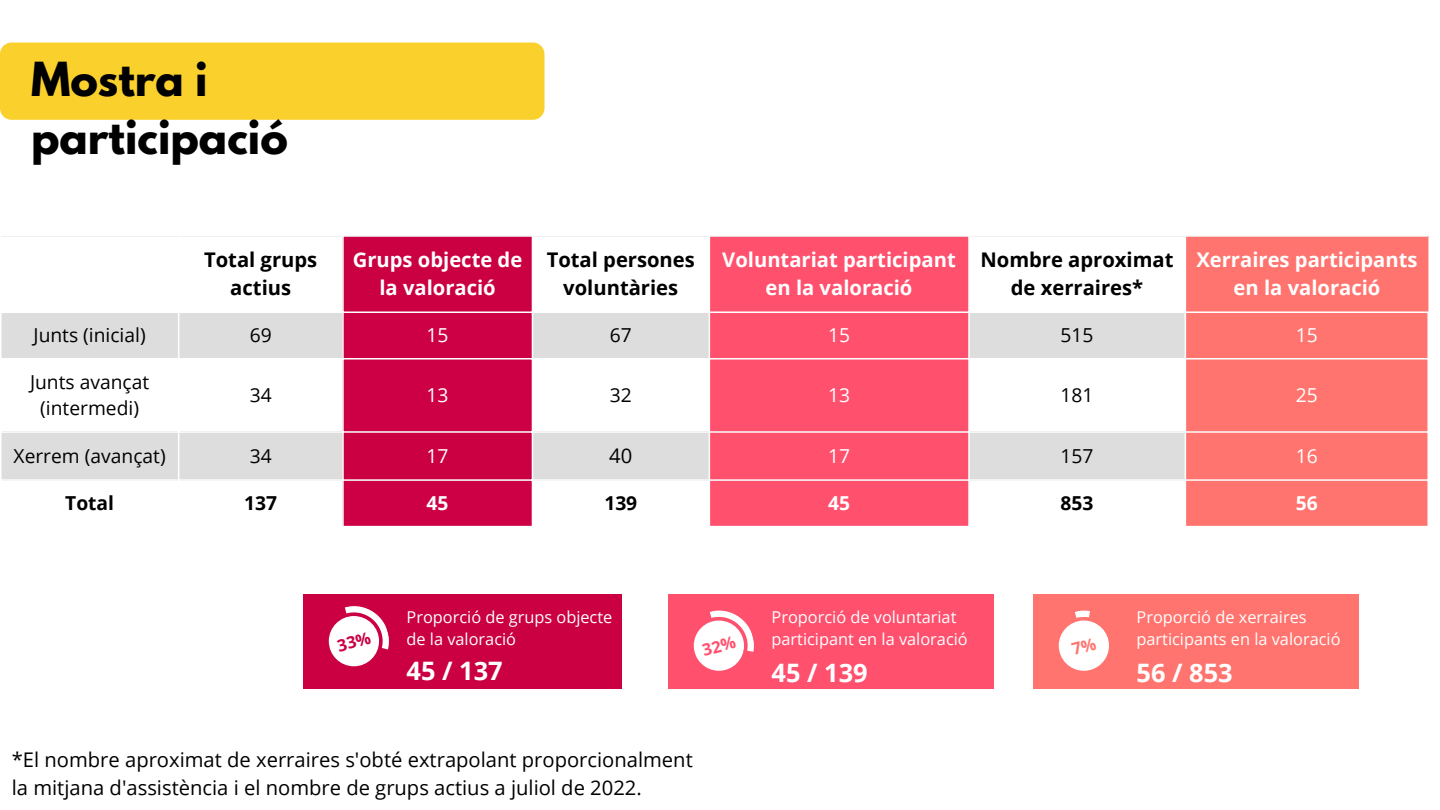
<style>
.page{position:relative;width:1440px;height:810px;background:#fff}
.page>*{position:absolute;margin:0;border:0;box-sizing:border-box;transform-origin:0 0}
.t1{font:700 41.6px/58.2px "League Spartan";color:#000}
.t2{font:700 25.4px "Open Sans";color:#fff}
.t3{font:20.2px/27.8px "Open Sans";color:#000}
.t4{font:700 20.2px/28.1px "Open Sans";color:#fff;text-align:center}
.t5{font:700 20.2px/28.1px "Open Sans";color:#000;text-align:center}
.t6{font:19.2px/26.7px "Open Sans";color:#000;text-align:center}
.t7{font:19.2px "Open Sans";color:#fff}
.t8{font:700 19.2px "Open Sans";color:#000}
.t9{font:700 19.2px "Open Sans";color:#fff}
.t10{font:16.3px/22.5px "Open Sans";color:#fff}
</style>
<div class="page">
<div style="left:0;top:43px;width:544px;height:77px;background:#fad02c;border-radius:12px"></div>
<div style="left:710px;top:237px;width:258px;height:289px;background:#ff506e"></div>
<div style="left:1186px;top:237px;width:242px;height:289px;background:#ff746f"></div>
<svg style="left:2px;top:313px;width:1183px;height:166px"></svg>
<div style="left:344px;top:237px;width:188px;height:289px;background:#cd0046"></div>
<hr style="left:178px;top:237px;width:1px;height:289px;background:#fff">
<hr style="left:342px;top:237px;width:2px;height:289px;background:#fff">
<hr style="left:532px;top:237px;width:1px;height:289px;background:#fff">
<hr style="left:709px;top:237px;width:1px;height:289px;background:#fff">
<hr style="left:968px;top:237px;width:2px;height:289px;background:#fff">
<hr style="left:1427px;top:313px;width:2px;height:213px;background:#fff">
<hr style="left:0;top:311px;width:1429px;height:2px;background:#fff">
<hr style="left:0;top:358px;width:1429px;height:2px;background:#fff">
<hr style="left:0;top:431px;width:1429px;height:2px;background:#fff">
<hr style="left:0;top:479px;width:1429px;height:2px;background:#fff">
<div style="left:303px;top:595px;width:318px;height:94px;background:#ca0043"></div>
<div style="left:668px;top:595px;width:326px;height:94px;background:#ff506e"></div>
<div style="left:1033px;top:595px;width:326px;height:94px;background:#ff746f"></div>
<svg style="left:328px;top:606px;width:61px;height:61px"></svg>
<svg style="left:693px;top:610px;width:61px;height:61px"></svg>
<svg style="left:1058px;top:610px;width:51px;height:61px"></svg>
<h1 class="t1" style="left:31px;top:56px;width:258px">Mostra i participació</h1>
<p class="t5" style="left:204px;top:245px;width:115px">Total grups actius</p>
<p class="t4" style="left:353px;top:245px;width:171px">Grups objecte de la valoració</p>
<p class="t5" style="left:547px;top:245px;width:150px">Total persones voluntàries</p>
<p class="t4" style="left:722px;top:245px;width:235px">Voluntariat participant en la valoració</p>
<p class="t5" style="left:980px;top:245px;width:195px">Nombre aproximat de xerraires*</p>
<p class="t4" style="left:1196px;top:245px;width:223px">Xerraires participants en la valoració</p>
<p class="t6" style="left:34px;top:321px;width:114px">Junts (inicial)</p>
<p class="t6" style="left:250px;top:321px;width:23px">69</p>
<p class="t7" style="left:427px;top:322px;width:23px">15</p>
<p class="t6" style="left:610px;top:321px;width:23px">67</p>
<p class="t7" style="left:828px;top:322px;width:23px">15</p>
<p class="t6" style="left:1061px;top:321px;width:34px">515</p>
<p class="t7" style="left:1296px;top:322px;width:23px">15</p>
<p class="t6" style="left:30px;top:368px;width:121px">Junts avançat (intermedi)</p>
<p class="t6" style="left:250px;top:382px;width:23px">34</p>
<p class="t7" style="left:427px;top:382px;width:23px">13</p>
<p class="t6" style="left:610px;top:382px;width:23px">32</p>
<p class="t7" style="left:828px;top:382px;width:23px">13</p>
<p class="t6" style="left:1061px;top:382px;width:34px">181</p>
<p class="t7" style="left:1296px;top:382px;width:23px">25</p>
<p class="t6" style="left:14px;top:442px;width:154px">Xerrem (avançat)</p>
<p class="t6" style="left:250px;top:442px;width:23px">34</p>
<p class="t7" style="left:427px;top:442px;width:23px">17</p>
<p class="t3" style="left:609px;top:442px;width:25px">40</p>
<p class="t7" style="left:828px;top:442px;width:23px">17</p>
<p class="t6" style="left:1061px;top:442px;width:34px">157</p>
<p class="t7" style="left:1296px;top:442px;width:23px">16</p>
<p class="t8" style="left:65px;top:489px;width:50px">Total</p>
<p class="t8" style="left:244px;top:489px;width:34px">137</p>
<p class="t9" style="left:427px;top:489px;width:23px">45</p>
<p class="t8" style="left:604px;top:489px;width:34px">139</p>
<p class="t9" style="left:828px;top:489px;width:23px">45</p>
<p class="t8" style="left:1061px;top:489px;width:34px">853</p>
<p class="t9" style="left:1296px;top:489px;width:23px">56</p>
<p class="t10" style="left:407px;top:605px;width:207px">Proporció de grups objecte de la valoració</p>
<h2 class="t2" style="left:407px;top:653px;width:98px">45 / 137</h2>
<p class="t3" style="left:12px;top:746px;width:682px">*El nombre aproximat de xerraires s'obté extrapolant proporcionalment la mitjana d'assistència i el nombre de grups actius a juliol de 2022.</p>
<p class="t10" style="left:772px;top:605px;width:198px">Proporció de voluntariat participant en la valoració</p>
<h2 class="t2" style="left:772px;top:655px;width:98px">45 / 139</h2>
<p class="t10" style="left:1137px;top:605px;width:206px">Proporció de xerraires participants en la valoració</p>
<h2 class="t2" style="left:1137px;top:655px;width:98px">56 / 853</h2>
</div>
